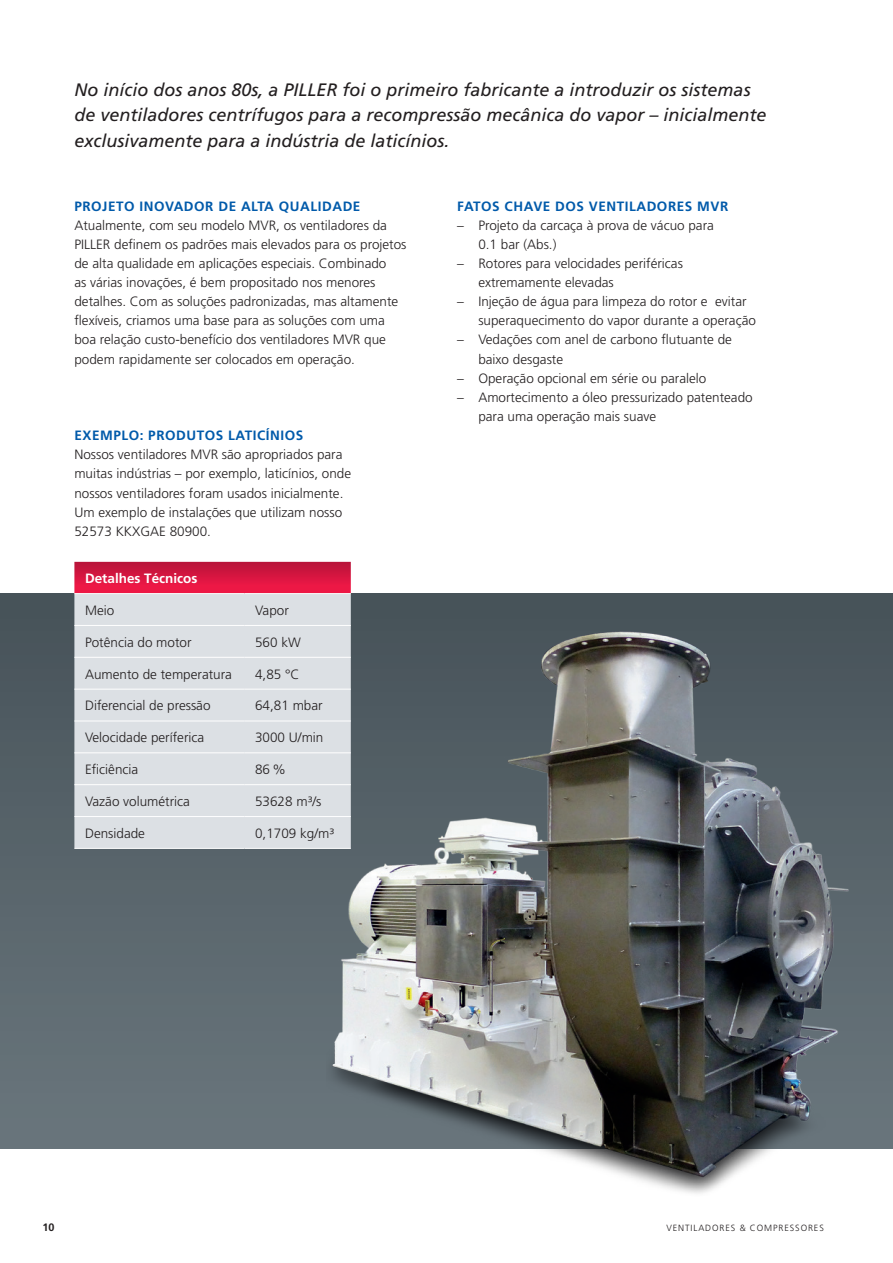
<style>
.page{position:relative;width:893px;height:1263px;background:#fff}
.page>*{position:absolute;margin:0;border:0;box-sizing:border-box;transform-origin:0 0}
.Einleitung{font:italic 18px/25.5px "Frutiger";color:#231f20}
.Copy_45_light_schwar{font:300 13.5px/19.2px "Frutiger";color:#231f20}
.Tabelle_Copy{font:300 13.5px "Frutiger";color:#231f20}
.COPYHEAD_BLAU{font:700 13.5px "Frutiger";letter-spacing:.04em;color:#015aaa}
.Tabelle_Head{font:700 13.5px "Frutiger";color:#fff}
.Pagina{font:700 10.8px "Frutiger";color:#231f20}
.Kolumnentitel{font:300 9px "Frutiger";letter-spacing:.1em;color:#231f20}
</style>
<div class="page">
<div style="left:0;top:593px;width:893px;height:555px;background:linear-gradient(to bottom,#475259,#6a767d)"></div>
<svg style="left:74px;top:562px;width:277px;height:31px;background:#d71641"></svg>
<div style="left:74px;top:594px;width:277px;height:254px;background:#dce0e4"></div>
<hr style="left:74px;top:593px;width:170px;height:1px;background:#fff">
<hr style="left:244px;top:593px;width:107px;height:1px;background:#fff">
<hr style="left:74px;top:625px;width:170px;height:1px;background:#fff">
<hr style="left:244px;top:625px;width:107px;height:1px;background:#fff">
<hr style="left:74px;top:657px;width:170px;height:1px;background:#fff">
<hr style="left:244px;top:657px;width:107px;height:1px;background:#fff">
<hr style="left:74px;top:689px;width:170px;height:1px;background:#fff">
<hr style="left:244px;top:689px;width:107px;height:1px;background:#fff">
<hr style="left:74px;top:721px;width:170px;height:1px;background:#fff">
<hr style="left:244px;top:721px;width:107px;height:1px;background:#fff">
<hr style="left:74px;top:752px;width:170px;height:1px;background:#fff">
<hr style="left:244px;top:752px;width:107px;height:1px;background:#fff">
<hr style="left:74px;top:784px;width:170px;height:1px;background:#fff">
<hr style="left:244px;top:784px;width:107px;height:1px;background:#fff">
<hr style="left:74px;top:816px;width:170px;height:1px;background:#fff">
<hr style="left:244px;top:816px;width:107px;height:1px;background:#fff">
<hr style="left:74px;top:848px;width:170px;height:1px;background:#fff">
<hr style="left:244px;top:848px;width:107px;height:1px;background:#fff">
<img style="left:327px;top:620px;width:526px;height:574px">
<p class="Einleitung" style="left:74px;top:77px;width:694px">No início dos anos 80s, a PILLER foi o primeiro fabricante a introduzir os sistemas de ventiladores centrífugos para a recompressão mecânica do vapor – inicialmente exclusivamente para a indústria de laticínios.</p>
<p class="COPYHEAD_BLAU" style="left:74px;top:198px;width:288px">PROJETO INOVADOR DE ALTA QUALIDADE</p>
<p class="Copy_45_light_schwar" style="left:74px;top:215px;width:334px">Atualmente, com seu modelo MVR, os ventiladores da PILLER definem os padrões mais elevados para os projetos de alta qualidade em aplicações especiais. Combinado<br>as várias inovações, é bem propositado nos menores detalhes. Com as soluções padronizadas, mas altamente flexíveis, criamos uma base para as soluções com uma boa relação custo-benefício dos ventiladores MVR que podem rapidamente ser colocados em operação.</p>
<p class="COPYHEAD_BLAU" style="left:74px;top:427px;width:230px">EXEMPLO: PRODUTOS LATICÍNIOS</p>
<p class="Copy_45_light_schwar" style="left:74px;top:445px;width:278px">Nossos ventiladores MVR são apropriados para muitas indústrias – por exemplo, laticínios, onde nossos ventiladores foram usados inicialmente.<br>Um exemplo de instalações que utilizam nosso 52573 KKXGAE 80900.</p>
<p class="Tabelle_Head" style="left:85px;top:570px;width:114px">Detalhes Técnicos</p>
<p class="Tabelle_Copy" style="left:85px;top:602px;width:31px">Meio</p>
<p class="Tabelle_Copy" style="left:255px;top:602px;width:35px">Vapor</p>
<p class="Tabelle_Copy" style="left:85px;top:634px;width:108px">Potência do motor</p>
<p class="Tabelle_Copy" style="left:255px;top:634px;width:47px">560 kW</p>
<p class="Tabelle_Copy" style="left:85px;top:666px;width:149px">Aumento de temperatura</p>
<p class="Tabelle_Copy" style="left:255px;top:666px;width:46px">4,85 °C</p>
<p class="Tabelle_Copy" style="left:85px;top:698px;width:127px">Diferencial de pressão</p>
<p class="Tabelle_Copy" style="left:255px;top:698px;width:69px">64,81 mbar</p>
<p class="Tabelle_Copy" style="left:85px;top:730px;width:121px">Velocidade períferica</p>
<p class="Tabelle_Copy" style="left:255px;top:730px;width:70px">3000 U/min</p>
<p class="Tabelle_Copy" style="left:85px;top:762px;width:55px">Eficiência</p>
<p class="Tabelle_Copy" style="left:255px;top:762px;width:32px">86%</p>
<p class="Tabelle_Copy" style="left:85px;top:794px;width:106px">Vazão volumétrica</p>
<p class="Tabelle_Copy" style="left:255px;top:794px;width:68px">53628 m³/s</p>
<p class="Tabelle_Copy" style="left:85px;top:825px;width:62px">Densidade</p>
<p class="Tabelle_Copy" style="left:255px;top:825px;width:81px">0,1709 kg/m³</p>
<p class="COPYHEAD_BLAU" style="left:457px;top:198px;width:273px">FATOS CHAVE DOS VENTILADORES MVR</p>
<p class="Copy_45_light_schwar" style="left:478px;top:215px;width:237px;text-indent:-21px">– Projeto da carcaça à prova de vácuo para<br>0.1 bar (Abs.)</p>
<p class="Copy_45_light_schwar" style="left:478px;top:254px;width:206px;text-indent:-21px">– Rotores para velocidades periféricas extremamente elevadas</p>
<p class="Copy_45_light_schwar" style="left:478px;top:292px;width:279px;text-indent:-21px">– Injeção de água para limpeza do rotor e evitar superaquecimento do vapor durante a operação</p>
<p class="Copy_45_light_schwar" style="left:478px;top:330px;width:255px;text-indent:-21px">– Vedações com anel de carbono flutuante de baixo desgaste</p>
<p class="Copy_45_light_schwar" style="left:457px;top:368px;width:251px">– Operação opcional em série ou paralelo</p>
<p class="Copy_45_light_schwar" style="left:478px;top:388px;width:276px;text-indent:-21px">– Amortecimento a óleo pressurizado patenteado para uma operação mais suave</p>
<p class="Pagina" style="left:43px;top:1221px;width:14px">10</p>
<p class="Kolumnentitel" style="left:666px;top:1223px;width:159px">VENTILADORES &amp; COMPRESSORES</p>
</div>
